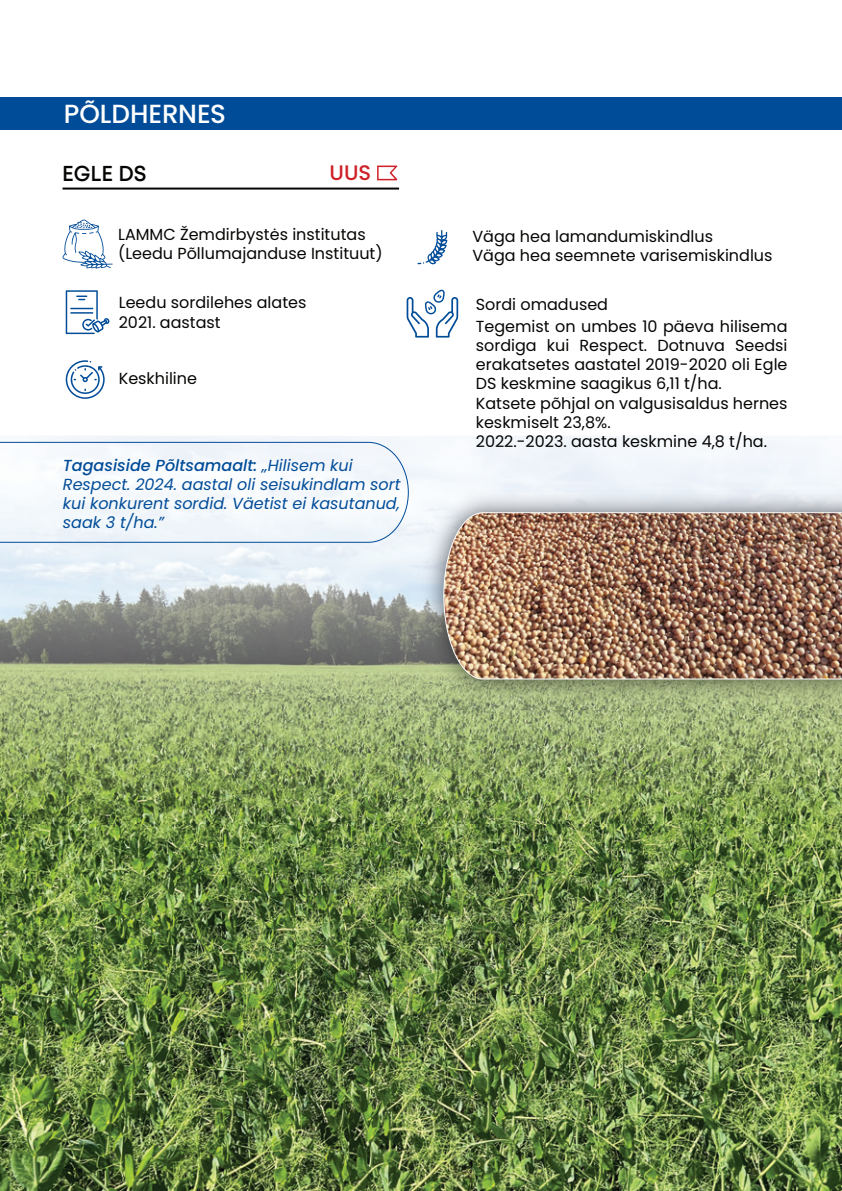
<style>
.page{position:relative;width:842px;height:1191px;background:#fff}
.page>*{position:absolute;margin:0;border:0;box-sizing:border-box;transform-origin:0 0}
.t1{font:500 26.2px "Poppins";letter-spacing:-.005em;color:#fff}
.t2{font:600 21px "Mont";color:#050504}
.t3{font:500 21px "Poppins";color:#ce2027}
.t4{font:16px/19.2px "Poppins";color:#050504}
.t5{font:italic 16px/19.2px "Poppins";color:#014c98}
.s1{font-weight:500}
</style>
<div class="page">
<img style="left:0;top:823px;width:842px;height:368px">
<img style="left:0;top:436px;width:421px;height:387px">
<img style="left:421px;top:709px;width:421px;height:114px">
<svg style="left:0;top:441px;width:409px;height:102px"></svg>
<div style="left:0;top:97px;width:842px;height:33px;background:#014c98"></div>
<svg style="left:417px;top:230px;width:30px;height:34px"></svg>
<svg style="left:407px;top:289px;width:51px;height:48px"></svg>
<svg style="left:62px;top:219px;width:51px;height:49px"></svg>
<svg style="left:66px;top:290px;width:44px;height:44px"></svg>
<hr style="left:63px;top:187px;width:336px;height:2px;background:#050504">
<svg style="left:377px;top:165px;width:20px;height:15px"></svg>
<svg style="left:66px;top:360px;width:39px;height:39px"></svg>
<img style="left:413px;top:482px;width:429px;height:227px">
<img style="left:443px;top:512px;width:399px;height:168px">
<h1 class="t1" style="left:64px;top:98px;width:164px">PÕLDHERNES</h1>
<h2 class="t2" style="left:62px;top:163px;width:86px">EGLE DS</h2>
<h2 class="t3" style="left:329px;top:161px;width:43px">UUS</h2>
<p class="t4" style="left:118px;top:225px;width:266px">LAMMC Žemdirbystės institutas (Leedu Põllumajanduse Instituut)</p>
<p class="t4" style="left:472px;top:226px;width:302px">Väga hea lamandumiskindlus<br>Väga hea seemnete varisemiskindlus</p>
<p class="t4" style="left:119px;top:293px;width:189px">Leedu sordilehes alates<br>2021. aastast</p>
<p class="t4" style="left:476px;top:295px;width:134px">Sordi omadused</p>
<p class="t4" style="left:476px;top:317px;width:313px">Tegemist on umbes 10 päeva hilisema sordiga kui Respect. Dotnuva Seedsi erakatsetes aastatel 2019-2020 oli Egle DS keskmine saagikus 6,11 t/ha.<br>Katsete põhjal on valgusisaldus hernes keskmiselt 23,8%.<br>2022.-2023. aasta keskmine 4,8 t/ha.</p>
<p class="t4" style="left:119px;top:369px;width:80px">Keskhiline</p>
<p class="t5" style="left:63px;top:455px;width:339px"><span class="s1">Tagasiside Põltsamaalt:</span> „Hilisem kui Respect. 2024. aastal oli seisukindlam sort kui konkurent sordid. Väetist ei kasutanud, saak 3 t/ha.”</p>
</div>
